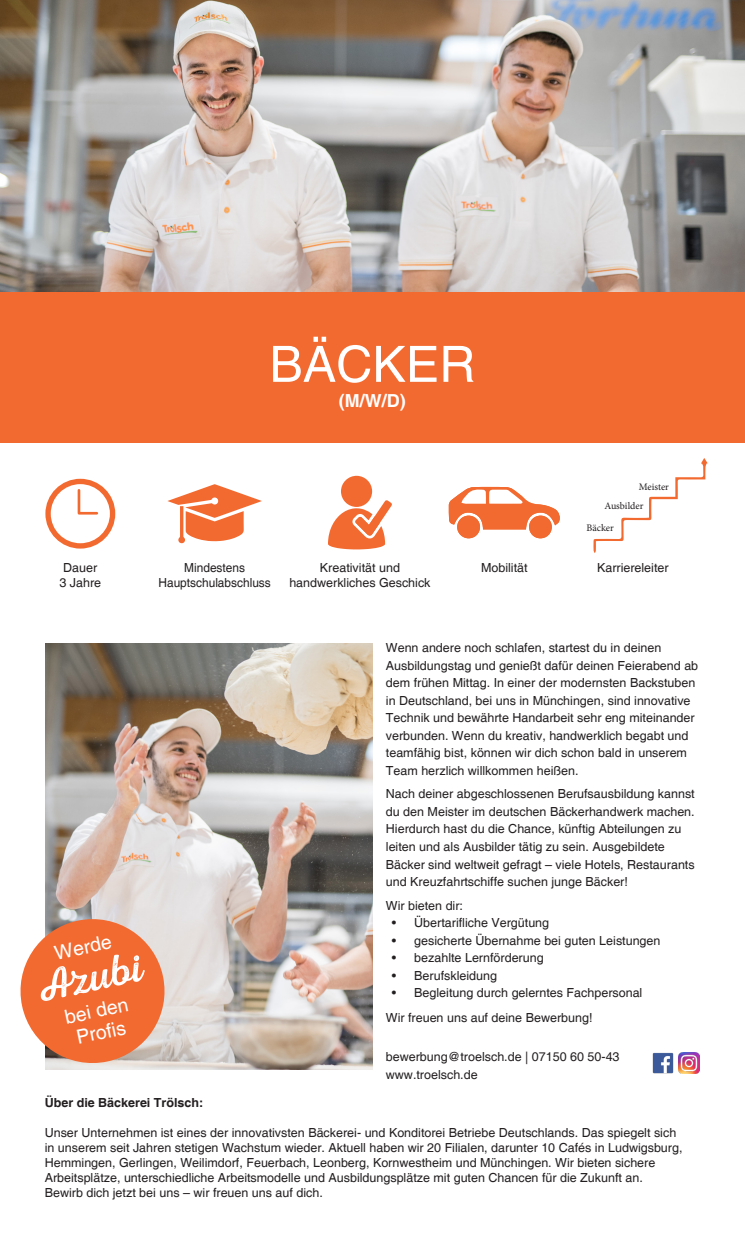
<style>
.page{position:relative;width:745px;height:1241px;background:#fff}
.page>*{position:absolute;margin:0;border:0;box-sizing:border-box;transform-origin:0 0}
.t1{font:50px "Helvetica";color:#fff}
.t2{font:44px "Nexa Rust Script R 2";color:#fff}
.t3{font:19.62px/22px "Helvetica";color:#fff;text-align:center}
.t4{font:700 17.88px "Helvetica";color:#fff}
.t5{font:12.5px/17.5px "Helvetica";color:#231f20}
.t6{font:12.5px "Helvetica";color:#231f20;scale:.95 1}
.t7{font:700 12.5px "Helvetica";color:#231f20}
.t8{font:10px "Minion Pro";color:#231f20}
</style>
<div class="page">
<div style="left:0;top:291px;width:744px;height:152px;background:#f26a30"></div>
<img style="left:652px;top:1052px;width:21px;height:20px">
<img style="left:678px;top:1052px;width:21px;height:20px">
<img style="left:45px;top:643px;width:328px;height:426px">
<svg style="left:20px;top:912px;width:151px;height:157px;background:#ec8e65"></svg>
<div style="left:45px;top:478px;width:70px;height:70px;border:5px solid #f26a30;border-radius:50%"></div>
<svg style="left:77px;top:487px;width:22px;height:28px"></svg>
<svg style="left:167px;top:484px;width:95px;height:59px"></svg>
<div style="left:341px;top:475px;width:31px;height:32px;background:#f26a30;border-radius:50%"></div>
<svg style="left:328px;top:500px;width:64px;height:49px"></svg>
<svg style="left:448px;top:487px;width:112px;height:51px"></svg>
<div style="left:461px;top:520px;width:14px;height:14px;background:#f26a30;border-radius:50%"></div>
<div style="left:533px;top:520px;width:14px;height:14px;background:#f26a30;border-radius:50%"></div>
<svg style="left:593px;top:458px;width:114px;height:95px"></svg>
<img style="left:0;top:0;width:744px;height:291px">
<p class="t1" style="left:269px;top:335px;width:207px">BÄCKER</p>
<p class="t4" style="left:339px;top:389px;width:68px">(M/W/D)</p>
<p class="t5" style="left:63px;top:559px;width:36px">Dauer</p>
<p class="t5" style="left:59px;top:574px;width:43px">3 Jahre</p>
<p class="t6" style="left:184px;top:560px;width:65px">Mindestens</p>
<p class="t6" style="left:158px;top:575px;width:120px">Hauptschulabschluss</p>
<p class="t5" style="left:320px;top:559px;width:81px">Kreativität und</p>
<p class="t5" style="left:289px;top:574px;width:143px">handwerkliches Geschick</p>
<p class="t5" style="left:480px;top:559px;width:48px">Mobilität</p>
<p class="t8" style="left:638px;top:480px;width:32px">Meister</p>
<p class="t8" style="left:604px;top:499px;width:40px">Ausbilder</p>
<p class="t8" style="left:586px;top:521px;width:29px">Bäcker</p>
<p class="t5" style="left:596px;top:559px;width:73px">Karriereleiter</p>
<p class="t3" style="left:53px;top:942px;width:59px;rotate:-12deg">Werde</p>
<p class="t2" style="left:31px;top:961px;width:109px;rotate:-12deg">Az ubi</p>
<p class="t3" style="left:63px;top:1006px;width:66px;rotate:-12deg">bei den<br>Profis</p>
<p class="t5" style="left:385px;top:639px;width:313px">Wenn andere noch schlafen, startest du in deinen Ausbildungstag und genießt dafür deinen Feierabend ab dem frühen Mittag. In einer der modernsten Backstuben in Deutschland, bei uns in Münchingen, sind innovative Technik und bewährte Handarbeit sehr eng miteinander verbunden. Wenn du kreativ, handwerklich begabt und teamfähig bist, können wir dich schon bald in unserem Team herzlich willkommen heißen.</p>
<p class="t5" style="left:385px;top:785px;width:310px">Nach deiner abgeschlossenen Berufsausbildung kannst du den Meister im deutschen Bäckerhandwerk machen.<br>Hierdurch hast du die Chance, künftig Abteilungen zu leiten und als Ausbilder tätig zu sein. Ausgebildete Bäcker sind weltweit gefragt – viele Hotels, Restaurants und Kreuzfahrtschiffe suchen junge Bäcker!</p>
<p class="t5" style="left:385px;top:896px;width:79px">Wir bieten dir:</p>
<p class="t5" style="left:391px;top:914px;width:159px">• Übertarifliche Vergütung</p>
<p class="t5" style="left:391px;top:931px;width:270px">• gesicherte Übernahme bei guten Leistungen</p>
<p class="t5" style="left:391px;top:949px;width:153px">• bezahlte Lernförderung</p>
<p class="t5" style="left:391px;top:966px;width:107px">• Berufskleidung</p>
<p class="t5" style="left:391px;top:984px;width:252px">• Begleitung durch gelerntes Fachpersonal</p>
<p class="t5" style="left:385px;top:1009px;width:208px">Wir freuen uns auf deine Bewerbung!</p>
<p class="t5" style="left:385px;top:1048px;width:235px">bewerbung@troelsch.de | 07150 60 50-43 www.troelsch.de</p>
<p class="t7" style="left:45px;top:1094px;width:160px">Über die Bäckerei Trölsch:</p>
<p class="t5" style="left:45px;top:1124px;width:639px;line-height:15px">Unser Unternehmen ist eines der innovativsten Bäckerei- und Konditorei Betriebe Deutschlands. Das spiegelt sich in unserem seit Jahren stetigen Wachstum wieder. Aktuell haben wir 20 Filialen, darunter 10 Cafés in Ludwigsburg, Hemmingen, Gerlingen, Weilimdorf, Feuerbach, Leonberg, Kornwestheim und Münchingen. Wir bieten sichere Arbeitsplätze, unterschiedliche Arbeitsmodelle und Ausbildungsplätze mit guten Chancen für die Zukunft an.<br>Bewirb dich jetzt bei uns – wir freuen uns auf dich.</p>
</div>
